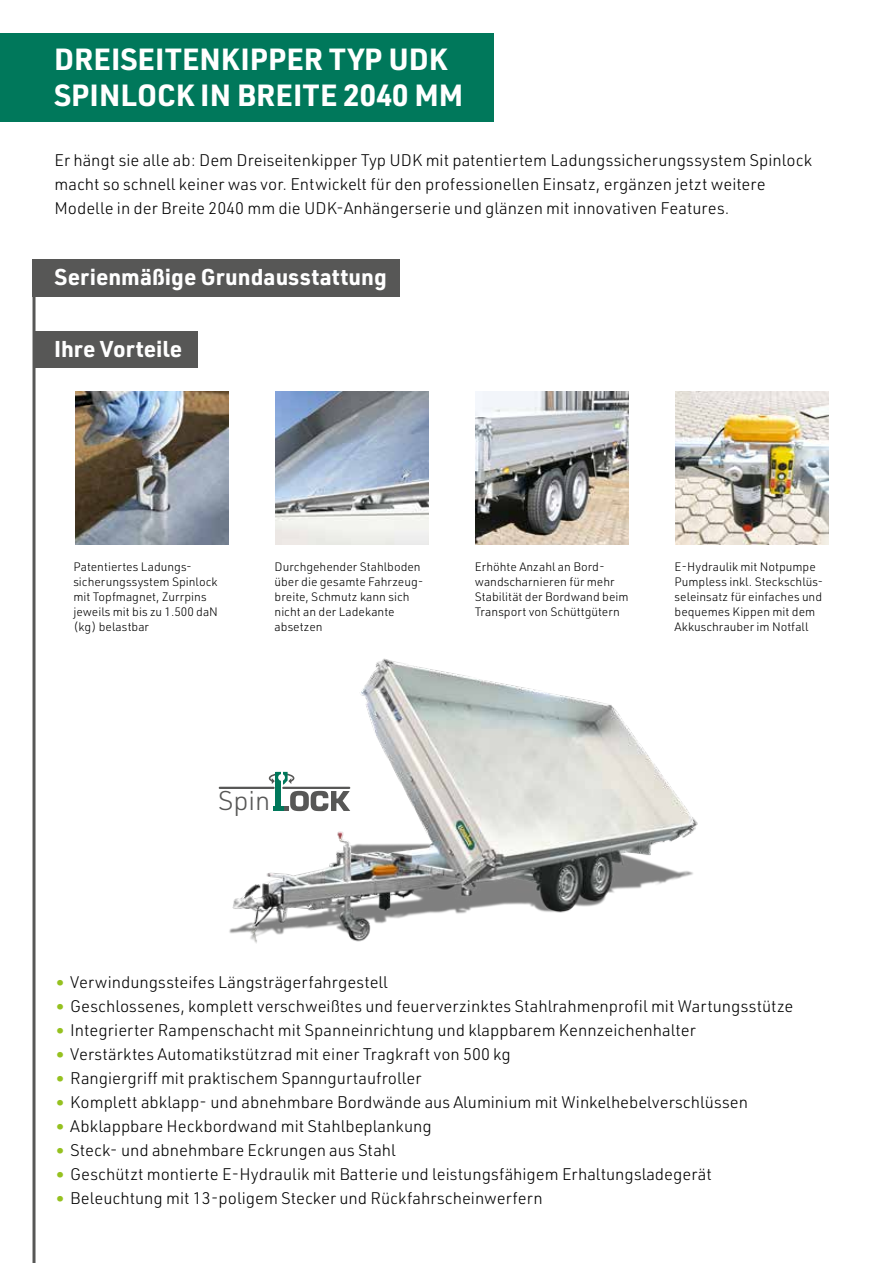
<style>
.page{position:relative;width:893px;height:1263px;background:#fff}
.page>*{position:absolute;margin:0;border:0;box-sizing:border-box;transform-origin:0 0}
.t1{font:700 30px/36px "URWDIN";color:#fff}
.t2{font:300 26.55px "URWDIN";color:#575756}
.t3{font:700 22.5px "URWDIN";color:#fff}
.t4{font:300 16.5px/24px "URWDIN";color:#000}
.t5{font:300 12px/15px "URWDIN";color:#000}
.s1{font-weight:700;font-size:15px;color:#95c11f}
</style>
<div class="page">
<div style="left:0;top:34px;width:493px;height:88px;background:#00785b"></div>
<div style="left:33px;top:259px;width:367px;height:37px;background:#575756"></div>
<div style="left:35px;top:331px;width:163px;height:37px;background:#575756"></div>
<hr style="left:33px;top:259px;width:3px;height:1004px;background:#575756">
<img style="left:218px;top:658px;width:480px;height:286px">
<img style="left:75px;top:392px;width:153px;height:153px">
<img style="left:275px;top:392px;width:153px;height:153px">
<img style="left:476px;top:392px;width:153px;height:153px">
<img style="left:675px;top:392px;width:153px;height:153px">
<hr style="left:219px;top:787px;width:56px;height:2px;background:#575756">
<svg style="left:269px;top:771px;width:81px;height:40px"></svg>
<h1 class="t1" style="left:54px;top:40px;width:411px">DREISEITENKIPPER TYP UDK<br>SPINLOCK IN BREITE 2040 MM</h1>
<p class="t4" style="left:55px;top:147px;width:759px">Er hängt sie alle ab: Dem Dreiseitenkipper Typ UDK mit patentiertem Ladungssicherungssystem Spinlock macht so schnell keiner was vor. Entwickelt für den professionellen Einsatz, ergänzen jetzt weitere<br>Modelle in der Breite 2040 mm die UDK-Anhängerserie und glänzen mit innovativen Features.</p>
<h3 class="t3" style="left:55px;top:262px;width:334px">Serienmäßige Grundausstattung</h3>
<h3 class="t3" style="left:54px;top:334px;width:130px">Ihre Vorteile</h3>
<p class="t5" style="left:73px;top:559px;width:146px">Patentiertes Ladungs&shy;sicherungssystem Spinlock mit Topfmagnet, Zurrpins jeweils mit bis zu 1.500 daN (kg) belastbar</p>
<p class="t5" style="left:275px;top:559px;width:150px">Durchgehender Stahlboden über die gesamte Fahrzeug&shy;breite, Schmutz kann sich nicht an der Ladekante absetzen</p>
<p class="t5" style="left:475px;top:559px;width:155px">Erhöhte Anzahl an Bord&shy;wandscharnieren für mehr<br>Stabilität der Bordwand beim<br>Transport von Schüttgütern</p>
<p class="t5" style="left:675px;top:559px;width:150px">E-Hydraulik mit Notpumpe<br>Pumpless inkl. Steckschlüs&shy;seleinsatz für einfaches und bequemes Kippen mit dem<br>Akkuschrauber im Notfall</p>
<h2 class="t2" style="left:218px;top:783px;width:54px">Spin</h2>
<p class="t4" style="left:56px;top:970px;width:333px"><span class="s1">•</span> Verwindungssteifes Längsträgerfahrgestell</p>
<p class="t4" style="left:56px;top:994px;width:739px"><span class="s1">•</span> Geschlossenes, komplett verschweißtes und feuerverzinktes Stahlrahmenprofil mit Wartungsstütze</p>
<p class="t4" style="left:56px;top:1018px;width:641px"><span class="s1">•</span> Integrierter Rampenschacht mit Spanneinrichtung und klappbarem Kennzeichenhalter</p>
<p class="t4" style="left:56px;top:1042px;width:456px"><span class="s1">•</span> Verstärktes Automatikstützrad mit einer Tragkraft von 500 kg</p>
<p class="t4" style="left:56px;top:1066px;width:367px"><span class="s1">•</span> Rangiergriff mit praktischem Spanngurtaufroller</p>
<p class="t4" style="left:56px;top:1090px;width:693px"><span class="s1">•</span> Komplett abklapp- und abnehmbare Bordwände aus Aluminium mit Winkelhebelverschlüssen</p>
<p class="t4" style="left:56px;top:1114px;width:377px"><span class="s1">•</span> Abklappbare Heckbordwand mit Stahlbeplankung</p>
<p class="t4" style="left:56px;top:1138px;width:341px"><span class="s1">•</span> Steck- und abnehmbare Eckrungen aus Stahl</p>
<p class="t4" style="left:56px;top:1162px;width:657px"><span class="s1">•</span> Geschützt montierte E-Hydraulik mit Batterie und leistungsfähigem Erhaltungsladegerät</p>
<p class="t4" style="left:56px;top:1186px;width:488px"><span class="s1">•</span> Beleuchtung mit 13-poligem Stecker und Rückfahrscheinwerfern</p>
</div>
